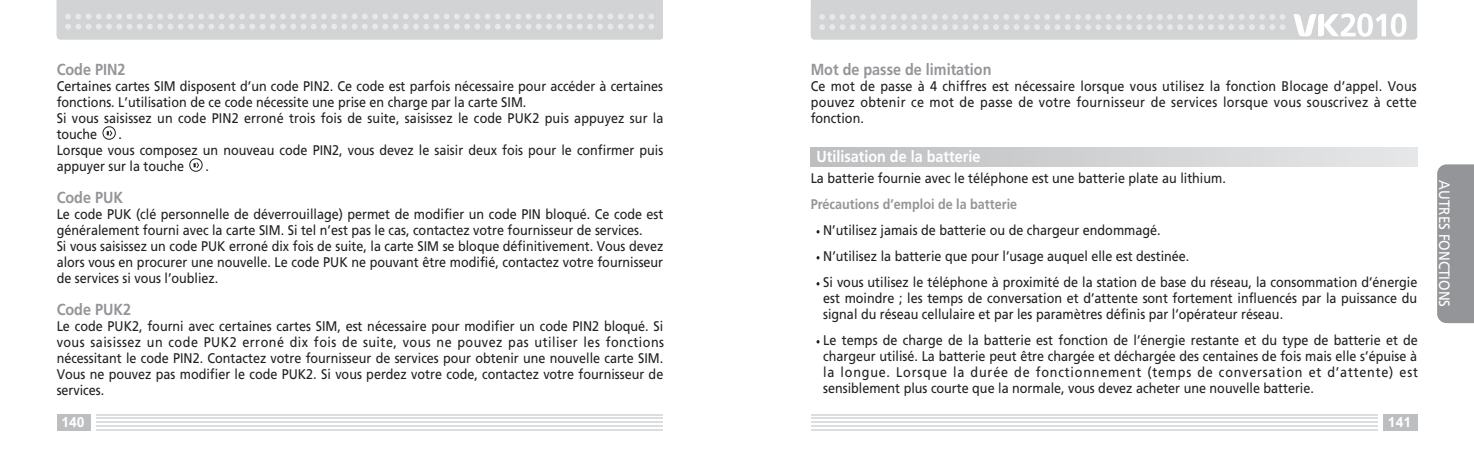
<style>
.page{position:relative;width:1474px;height:452px;background:#fff}
.page>*{position:absolute;margin:0;border:0;box-sizing:border-box;transform-origin:0 0}
.t1{font:700 16px "Frutiger";color:#939598;scale:.9 1}
.t2{font:700 16px "Frutiger";color:#fff;scale:.9 1}
.t3{font:15px "Frutiger";color:#fff;scale:.9 1}
.t4{font:14px/16px "Frutiger";color:#231f20;scale:.9 1}
.t5{font:700 14px "Frutiger";color:#939598;scale:.9 1}
.t6{font:700 14px "Arial";color:#fff}
</style>
<div class="page">
<svg style="left:811px;top:0;width:606px;height:40px"></svg>
<hr style="left:811px;top:429px;width:567px;height:2px;background:#dcddde">
<hr style="left:811px;top:414px;width:567px;height:1px;background:#dcddde">
<hr style="left:811px;top:418px;width:567px;height:1px;background:#dcddde">
<hr style="left:811px;top:422px;width:567px;height:1px;background:#dcddde">
<hr style="left:811px;top:425px;width:567px;height:2px;background:#dcddde">
<div style="left:1383px;top:414px;width:34px;height:17px;background:#bcbec0"></div>
<svg style="left:57px;top:0;width:606px;height:40px"></svg>
<hr style="left:96px;top:429px;width:567px;height:2px;background:#dcddde">
<hr style="left:96px;top:414px;width:567px;height:1px;background:#dcddde">
<hr style="left:96px;top:418px;width:567px;height:1px;background:#dcddde">
<hr style="left:96px;top:422px;width:567px;height:1px;background:#dcddde">
<hr style="left:96px;top:425px;width:567px;height:2px;background:#dcddde">
<div style="left:57px;top:414px;width:34px;height:17px;background:#bcbec0"></div>
<svg style="left:190px;top:159px;width:12px;height:13px"></svg>
<svg style="left:194px;top:162px;width:5px;height:6px"></svg>
<svg style="left:103px;top:127px;width:13px;height:13px"></svg>
<svg style="left:107px;top:130px;width:5px;height:6px"></svg>
<img style="left:816px;top:230px;width:4px;height:4px">
<img style="left:816px;top:256px;width:4px;height:4px">
<img style="left:816px;top:282px;width:4px;height:4px">
<img style="left:816px;top:340px;width:4px;height:4px">
<div style="left:811px;top:147px;width:606px;height:20px;background:linear-gradient(to right,#bcbec0,#e6e7e8)"></div>
<div style="left:1437px;top:164px;width:37px;height:159px;background:#939598"></div>
<p class="t1" style="left:57px;top:63px;width:78px">Code PIN2</p>
<p class="t4" style="left:57px;top:79px;width:676px">Certaines cartes SIM disposent d’un code PIN2. Ce code est parfois nécessaire pour accéder à certaines fonctions. L’utilisation de ce code nécessite une prise en charge par la carte SIM.<br>Si vous saisissez un code PIN2 erroné trois fois de suite, saisissez le code PUK2 puis appuyez sur la touche</p>
<p class="t4" style="left:57px;top:127px;width:675px;text-indent:62px">.<br>Lorsque vous composez un nouveau code PIN2, vous devez le saisir deux fois pour le confirmer puis appuyer sur la touche</p>
<p class="t4" style="left:205px;top:159px;width:5px">.</p>
<p class="t1" style="left:57px;top:191px;width:75px">Code PUK</p>
<p class="t4" style="left:57px;top:207px;width:676px">Le code PUK (clé personnelle de déverrouillage) permet de modifier un code PIN bloqué. Ce code est généralement fourni avec la carte SIM. Si tel n’est pas le cas, contactez votre fournisseur de services.<br>Si vous saisissez un code PUK erroné dix fois de suite, la carte SIM se bloque définitivement. Vous devez alors vous en procurer une nouvelle. Le code PUK ne pouvant être modifié, contactez votre fournisseur de services si vous l’oubliez.</p>
<p class="t1" style="left:57px;top:303px;width:84px">Code PUK2</p>
<p class="t4" style="left:57px;top:319px;width:676px;text-align:justify">Le code PUK2, fourni avec certaines cartes SIM, est nécessaire pour modifier un code PIN2 bloqué. Si vous saisissez un code PUK2 erroné dix fois de suite, vous ne pouvez pas utiliser les fonctions nécessitant le code PIN2. Contactez votre fournisseur de services pour obtenir une nouvelle carte SIM.<br>Vous ne pouvez pas modifier le code PUK2. Si vous perdez votre code, contactez votre fournisseur de services.</p>
<p class="t1" style="left:811px;top:63px;width:202px">Mot de passe de limitation</p>
<p class="t4" style="left:811px;top:79px;width:675px;text-align:justify">Ce mot de passe à 4 chiffres est nécessaire lorsque vous utilisez la fonction Blocage d’appel. Vous pouvez obtenir ce mot de passe de votre fournisseur de services lorsque vous souscrivez à cette fonction.</p>
<p class="t2" style="left:816px;top:150px;width:184px">Utilisation de la batterie</p>
<p class="t4" style="left:811px;top:172px;width:463px">La batterie fournie avec le téléphone est une batterie plate au lithium.</p>
<p class="t5" style="left:811px;top:199px;width:231px">Précautions d’emploi de la batterie</p>
<p class="t4" style="left:823px;top:219px;width:662px;line-height:26px">N’utilisez jamais de batterie ou de chargeur endommagé.<br>N’utilisez la batterie que pour l’usage auquel elle est destinée.<br>Si vous utilisez le téléphone à proximité de la station de base du réseau, la consommation d’énergie</p>
<p class="t4" style="left:823px;top:292px;width:662px">est moindre ; les temps de conversation et d’attente sont fortement influencés par la puissance du signal du réseau cellulaire et par les paramètres définis par l’opérateur réseau.</p>
<p class="t4" style="left:823px;top:334px;width:662px;text-align:justify">Le temps de charge de la batterie est fonction de l’énergie restante et du type de batterie et de chargeur utilisé. La batterie peut être chargée et déchargée des centaines de fois mais elle s’épuise à la longue. Lorsque la durée de fonctionnement (temps de conversation et d’attente) est sensiblement plus courte que la normale, vous devez acheter une nouvelle batterie.</p>
<p class="t6" style="left:61px;top:417px;width:25px">140</p>
<p class="t6" style="left:1388px;top:417px;width:25px">141</p>
<p class="t3" style="left:1450px;top:180px;width:142px;rotate:90deg">AUTRES FONCTIONS</p>
</div>
